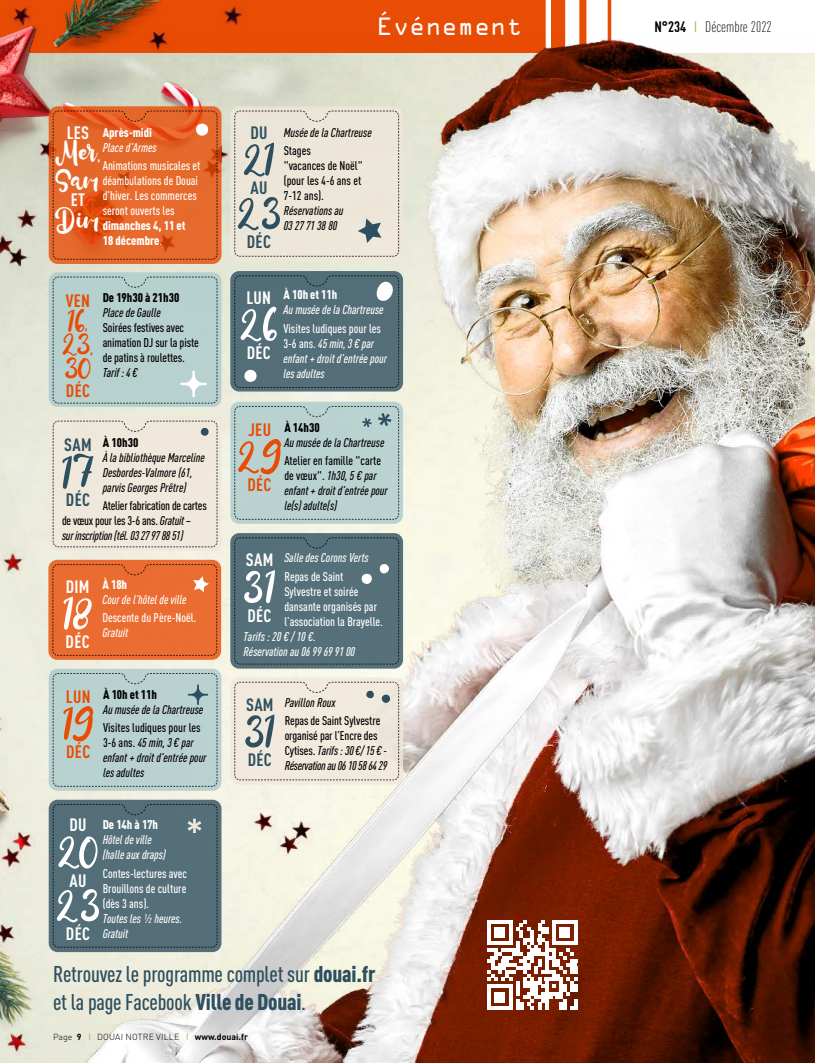
<style>
.page{position:relative;width:815px;height:1063px;background:#fff}
.page>*{position:absolute;margin:0;border:0;box-sizing:border-box;transform-origin:0 0}
.t1{font:66.38px "Rachell Gold";letter-spacing:.025em;color:#fff}
.t2{font:66.38px "Rachell Gold";letter-spacing:.025em;color:#2d4f5f}
.t3{font:66.38px "Rachell Gold";color:#e94c05}
.t4{font:45px "Rachell Gold";color:#e94c05}
.t5{font:37.5px/40px "Rachell Gold";color:#fff}
.t6{font:500 condensed 22.5px/27.5px "DIN Pro";letter-spacing:-.01em;color:#2d4f5f}
.t7{font:22.5px "OCRA Alternate";color:#fff}
.t8{font:700 condensed 17.75px "DIN Pro";letter-spacing:.02em;color:#fff}
.t9{font:700 condensed 17.75px "DIN Pro";letter-spacing:.02em;color:#2d4f5f}
.t10{font:700 condensed 17.75px "DIN Pro";letter-spacing:.02em;color:#e94c05}
.t11{font:300 condensed 15px "DIN Pro";color:#000}
.t12{font:italic 500 condensed 12.5px/15px "DIN Pro";color:#000}
.t13{font:500 condensed 12.5px/15px "DIN Pro";letter-spacing:-.01em;color:#000}
.t14{font:italic 500 condensed 12.5px/15px "DIN Pro";color:#fff}
.t15{font:500 condensed 12.5px/15px "DIN Pro";color:#fff}
.t16{font:900 condensed 12.5px/15px "DIN Pro";color:#fff}
.t17{font:900 condensed 12.5px "DIN Pro";color:#000}
.t18{font:700 condensed 12.5px "DIN Pro";color:#e94c05}
.t19{font:700 condensed 12.5px "DIN Pro";color:#fff}
.t20{font:300 8.75px "DIN Pro";letter-spacing:.02em;color:#000}
.s1{font-weight:700}
.s2{font-weight:400;color:#bda038}
.s3{font-weight:500}
.s4{font-style:italic}
.s5{font-style:normal}
.s6{font-weight:900}
</style>
<div class="page">
<svg style="left:246px;top:0;width:365px;height:33px;background:#eb6021"></svg>
<img style="left:0;top:696px;width:46px;height:367px">
<img style="left:0;top:0;width:246px;height:438px">
<img style="left:76px;top:33px;width:739px;height:1030px">
<svg style="left:49px;top:106px;width:172px;height:158px;background:#e1662c"></svg>
<svg style="left:53px;top:110px;width:165px;height:150px;background:#e26327"></svg>
<div style="left:49px;top:800px;width:172px;height:152px;background:#546f78;border-radius:9px"></div>
<svg style="left:53px;top:804px;width:165px;height:144px"></svg>
<div style="left:230px;top:271px;width:173px;height:121px;background:#526e77;border-radius:9px"></div>
<svg style="left:234px;top:275px;width:165px;height:113px"></svg>
<div style="left:49px;top:272px;width:172px;height:135px;background:linear-gradient(to right,#b6d0ce,#b7d1cf);border-radius:9px"></div>
<div style="left:53px;top:276px;width:165px;height:128px;background:#b7d0cf"></div>
<div style="left:49px;top:669px;width:172px;height:122px;background:#b9d2d1;border-radius:9px"></div>
<svg style="left:53px;top:673px;width:165px;height:114px"></svg>
<div style="left:230px;top:402px;width:173px;height:122px;background:#b9d2d1;border-radius:9px"></div>
<svg style="left:234px;top:406px;width:165px;height:114px"></svg>
<div style="left:48px;top:560px;width:173px;height:100px;background:#ea6c31;border-radius:9px"></div>
<svg style="left:81px;top:564px;width:136px;height:92px"></svg>
<div style="left:230px;top:533px;width:173px;height:136px;background:#557079;border-radius:9px"></div>
<svg style="left:234px;top:537px;width:165px;height:128px"></svg>
<div style="left:49px;top:416px;width:172px;height:135px;background:#f0e7db;border-radius:9px"></div>
<svg style="left:53px;top:420px;width:165px;height:128px"></svg>
<div style="left:230px;top:677px;width:173px;height:108px;background:#f0e7db;border-radius:9px"></div>
<svg style="left:234px;top:682px;width:165px;height:99px"></svg>
<div style="left:230px;top:106px;width:173px;height:156px;background:#f0e7db;border-radius:9px"></div>
<svg style="left:234px;top:110px;width:165px;height:147px"></svg>
<svg style="left:487px;top:920px;width:90px;height:90px"></svg>
<hr style="left:487px;top:1006px;width:25px;height:4px;background:#fff">
<div style="left:494px;top:992px;width:11px;height:11px;background:#fff"></div>
<img style="left:235px;top:801px;width:95px;height:56px">
<div style="left:0;top:438px;width:81px;height:24px;background:#e9eadb"></div>
<img style="left:0;top:462px;width:81px;height:234px">
<h3 class="t7" style="left:377px;top:17px;width:147px">Evenement</h3>
<p class="t11" style="left:654px;top:16px;width:119px"><span class="s1">N°234</span> <span class="s2">I</span> Décembre 2022</p>
<h3 class="t8" style="left:67px;top:119px;width:24px">LES</h3>
<h3 class="t5" style="left:56px;top:135px;width:43px">Mer</h3>
<p class="t16" style="left:103px;top:124px;width:51px">Après-midi</p>
<p class="t14" style="left:103px;top:139px;width:55px">Place d’Armes</p>
<p class="t15" style="left:103px;top:157px;width:99px">Animations musicales et déambulations de Douai d’hiver. Les commerces seront ouverts les</p>
<p class="t16" style="left:103px;top:217px;width:84px">dimanches 4, 11 et<br>18 décembre<span class="s3">.</span></p>
<p class="t19" style="left:97px;top:147px;width:4px">,</p>
<h3 class="t5" style="left:55px;top:162px;width:47px">Sam<sub>ET<br></sub>Dim</h3>
<h3 class="t10" style="left:66px;top:287px;width:26px">VEN</h3>
<h2 class="t4" style="left:68px;top:303px;width:18px">16</h2>
<p class="t18" style="left:85px;top:317px;width:4px">,</p>
<h2 class="t4" style="left:63px;top:327px;width:28px">23</h2>
<p class="t18" style="left:90px;top:340px;width:4px">,</p>
<h2 class="t4" style="left:65px;top:350px;width:27px">30</h2>
<h3 class="t10" style="left:66px;top:377px;width:26px">DÉC</h3>
<p class="t17" style="left:103px;top:288px;width:78px">De 19h30 à 21h30</p>
<p class="t12" style="left:103px;top:304px;width:60px">Place de Gaulle</p>
<p class="t13" style="left:103px;top:319px;width:98px">Soirées festives avec animation DJ sur la piste de patins à roulettes.</p>
<p class="t12" style="left:103px;top:364px;width:36px">Tarif : 4€</p>
<p class="t17" style="left:103px;top:432px;width:37px">À 10h30</p>
<p class="t12" style="left:103px;top:448px;width:104px">À la bibliothèque Marceline<br>Desbordes-Valmore (61, parvis Georges Prêtre)</p>
<p class="t13" style="left:62px;top:497px;width:146px;text-indent:41px">Atelier fabrication de cartes de vœux pour les 3-6 ans. <span class="s4">Gratuit –<br>sur inscription (tél. 03 27 97 88 51)</span></p>
<h3 class="t9" style="left:64px;top:431px;width:29px">SAM</h3>
<h1 class="t2" style="left:62px;top:446px;width:33px">17</h1>
<h3 class="t9" style="left:66px;top:486px;width:26px">DÉC</h3>
<h3 class="t8" style="left:66px;top:573px;width:25px">DIM</h3>
<h1 class="t1" style="left:64px;top:587px;width:30px">18</h1>
<h3 class="t8" style="left:66px;top:629px;width:26px">DÉC</h3>
<p class="t16" style="left:102px;top:575px;width:26px">À 18h</p>
<p class="t14" style="left:102px;top:591px;width:86px">Cour de l’hôtel de ville</p>
<p class="t15" style="left:102px;top:609px;width:95px">Descente du Père-Noël.</p>
<p class="t14" style="left:102px;top:624px;width:27px">Gratuit</p>
<h3 class="t10" style="left:66px;top:683px;width:26px">LUN</h3>
<h1 class="t3" style="left:63px;top:697px;width:31px">19</h1>
<h3 class="t10" style="left:66px;top:739px;width:26px">DÉC</h3>
<p class="t17" style="left:103px;top:685px;width:55px">À 10h et 11h</p>
<p class="t12" style="left:103px;top:701px;width:102px">Au musée de la Chartreuse</p>
<p class="t12" style="left:103px;top:719px;width:105px"><span class="s5">Visites ludiques pour les<br>3-6 ans.</span> 45 min, 3 € par enfant + droit d’entrée pour les adultes</p>
<h3 class="t8" style="left:69px;top:811px;width:19px">DU</h3>
<h1 class="t1" style="left:58px;top:825px;width:41px">20</h1>
<h3 class="t8" style="left:69px;top:867px;width:18px">AU</h3>
<h1 class="t1" style="left:57px;top:879px;width:44px">23</h1>
<h3 class="t8" style="left:66px;top:921px;width:26px">DÉC</h3>
<p class="t16" style="left:103px;top:816px;width:57px">De 14h à 17h</p>
<p class="t14" style="left:103px;top:831px;width:65px">Hôtel de ville (halle aux draps)</p>
<p class="t15" style="left:103px;top:865px;width:86px;text-align:justify">Contes-lectures avec Brouillons de culture (dès 3 ans).</p>
<p class="t14" style="left:103px;top:910px;width:81px">Toutes les ½ heures.<br>Gratuit</p>
<h3 class="t9" style="left:250px;top:119px;width:19px">DU</h3>
<h1 class="t2" style="left:244px;top:133px;width:32px">21</h1>
<h3 class="t9" style="left:250px;top:175px;width:18px">AU</h3>
<h1 class="t2" style="left:238px;top:187px;width:44px">23</h1>
<h3 class="t9" style="left:247px;top:228px;width:26px">DÉC</h3>
<p class="t12" style="left:284px;top:124px;width:90px">Musée de la Chartreuse</p>
<p class="t13" style="left:284px;top:142px;width:80px">Stages<br>"vacances de Noël" (pour les 4-6 ans et<br>7-12 ans).</p>
<p class="t12" style="left:284px;top:202px;width:61px">Réservations au<br>03 27 71 38 80</p>
<p class="t16" style="left:283px;top:286px;width:55px">À 10h et 11h</p>
<p class="t14" style="left:283px;top:301px;width:102px">Au musée de la Chartreuse</p>
<p class="t14" style="left:283px;top:320px;width:105px"><span class="s5">Visites ludiques pour les<br>3-6 ans.</span> 45 min, 3 € par enfant + droit d’entrée pour les adultes</p>
<h3 class="t8" style="left:246px;top:284px;width:26px">LUN</h3>
<h1 class="t1" style="left:241px;top:298px;width:38px">26</h1>
<h3 class="t8" style="left:247px;top:339px;width:26px">DÉC</h3>
<p class="t17" style="left:284px;top:417px;width:37px">À 14h30</p>
<p class="t12" style="left:284px;top:434px;width:102px">Au musée de la Chartreuse</p>
<p class="t12" style="left:284px;top:452px;width:105px"><span class="s5">Atelier en famille "carte de vœux".</span> 1h30, 5 € par enfant + droit d’entrée pour le(s) adulte(s)</p>
<h3 class="t10" style="left:248px;top:416px;width:24px">JEU</h3>
<h1 class="t3" style="left:238px;top:430px;width:44px">29</h1>
<h3 class="t10" style="left:248px;top:472px;width:26px">DÉC</h3>
<p class="t14" style="left:284px;top:549px;width:86px">Salle des Corons Verts</p>
<p class="t15" style="left:284px;top:568px;width:100px">Repas de Saint<br>Sylvestre et soirée dansante organisés par l’association la Brayelle.</p>
<p class="t14" style="left:244px;top:628px;width:113px">Tarifs : 20 € / 10 €.<br>Réservation au 06 99 69 91 00</p>
<h3 class="t8" style="left:246px;top:547px;width:29px">SAM</h3>
<h1 class="t1" style="left:244px;top:561px;width:32px">31</h1>
<h3 class="t8" style="left:248px;top:602px;width:26px">DÉC</h3>
<h3 class="t9" style="left:246px;top:691px;width:29px">SAM</h3>
<h1 class="t2" style="left:245px;top:705px;width:31px">31</h1>
<h3 class="t9" style="left:248px;top:747px;width:26px">DÉC</h3>
<p class="t12" style="left:285px;top:694px;width:53px">Pavillon Roux</p>
<p class="t13" style="left:285px;top:712px;width:104px">Repas de Saint Sylvestre organisé par l’Encre des<br>Cytises. <span class="s4">Tarifs : 30€/ 15€ -<br>Réservation au 06 10 58 64 29</span></p>
<h3 class="t6" style="left:53px;top:959px;width:324px">Retrouvez le programme complet sur <span class="s6">douai.fr </span>et la page Facebook <span class="s6">Ville de Douai</span>.</h3>
<p class="t20" style="left:53px;top:1030px;width:196px">Page <span class="s1">9</span> <span class="s2">I</span> DOUAI NOTRE VILLE <span class="s2">I</span> <span class="s1">www.douai.fr</span></p>
</div>
